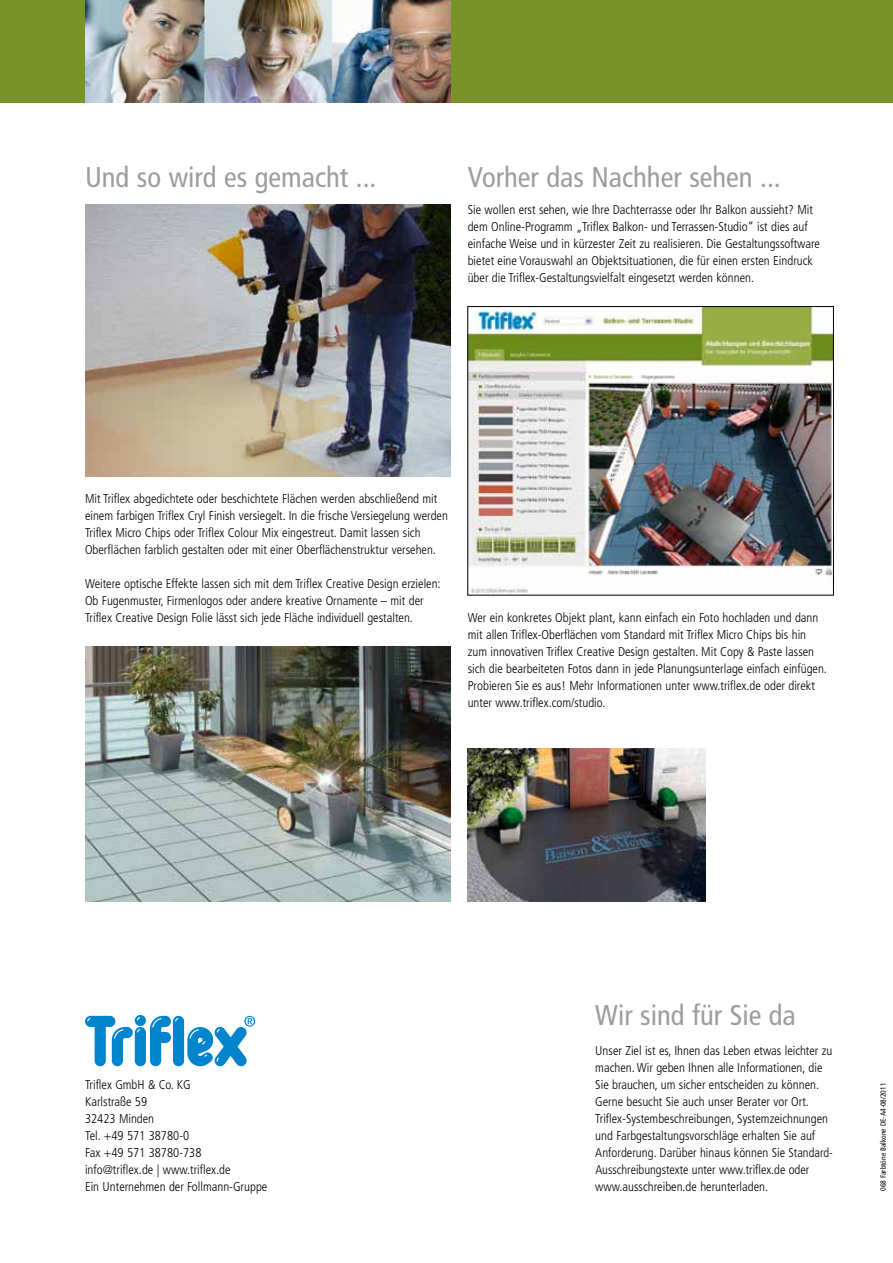
<style>
.page{position:relative;width:893px;height:1263px;background:#fff}
.page>*{position:absolute;margin:0;border:0;box-sizing:border-box;transform-origin:0 0}
.t1{font:condensed 28.5px "Frutiger LT";color:#9c9d9d}
.t2{font:300 condensed 12.75px/17px "Frutiger LT";color:#000}
.t3{font:condensed 7.5px "Frutiger LT";color:#000}
</style>
<div class="page">
<div style="left:135px;top:1027px;width:11px;height:39px;background:#0085cd;border-radius:6px"></div>
<div style="left:135px;top:1015px;width:11px;height:11px;background:#0085cd;border-radius:50%"></div>
<div style="left:173px;top:1016px;width:11px;height:50px;background:#0085cd;border-radius:6px"></div>
<svg style="left:85px;top:1016px;width:55px;height:50px"></svg>
<svg style="left:150px;top:1016px;width:28px;height:50px"></svg>
<svg style="left:187px;top:1016px;width:68px;height:50px"></svg>
<div style="left:0;top:0;width:893px;height:102px;background:#799229"></div>
<img style="left:85px;top:0;width:366px;height:102px">
<img style="left:85px;top:204px;width:366px;height:272px">
<img style="left:469px;top:308px;width:363px;height:285px">
<div style="left:467px;top:306px;width:367px;height:289px;border:1px solid #000"></div>
<img style="left:85px;top:646px;width:366px;height:255px">
<img style="left:468px;top:748px;width:238px;height:153px">
<h1 class="t1" style="left:85px;top:161px;width:293px">Und so wird es gemacht ...</h1>
<h1 class="t1" style="left:468px;top:161px;width:314px">Vorher das Nachher sehen ...</h1>
<p class="t2" style="left:468px;top:201px;width:354px">Sie wollen erst sehen, wie Ihre Dachterrasse oder Ihr Balkon aussieht? Mit dem Online-Programm „Triflex Balkon- und Terrassen-Studio“ ist dies auf einfache Weise und in kürzester Zeit zu realisieren. Die Gestaltungssoftware bietet eine Vorauswahl an Objektsituationen, die für einen ersten Eindruck über die Triflex-Gestaltungsvielfalt eingesetzt werden können.</p>
<p class="t2" style="left:85px;top:490px;width:364px">Mit Triflex abgedichtete oder beschichtete Flächen werden abschließend mit einem farbigen Triflex Cryl Finish versiegelt. In die frische Versiegelung werden Triflex Micro Chips oder Triflex Colour Mix eingestreut. Damit lassen sich Oberflächen farblich gestalten oder mit einer Oberflächenstruktur versehen.</p>
<p class="t2" style="left:85px;top:575px;width:357px">Weitere optische Effekte lassen sich mit dem Triflex Creative Design erzielen:<br>Ob Fugenmuster, Firmenlogos oder andere kreative Ornamente – mit der<br>Triflex Creative Design Folie lässt sich jede Fläche individuell gestalten.</p>
<p class="t2" style="left:468px;top:609px;width:361px">Wer ein konkretes Objekt plant, kann einfach ein Foto hochladen und dann mit allen Triflex-Oberflächen vom Standard mit Triflex Micro Chips bis hin zum innovativen Triflex Creative Design gestalten. Mit Copy &amp; Paste lassen sich die bearbeiteten Fotos dann in jede Planungsunterlage einfach einfügen.<br>Probieren Sie es aus! Mehr Informationen unter www.triflex.de oder direkt unter www.triflex.com/studio.</p>
<h1 class="t1" style="left:595px;top:998px;width:202px">Wir sind für Sie da</h1>
<p class="t2" style="left:595px;top:1042px;width:239px">Unser Ziel ist es, Ihnen das Leben etwas leichter zu machen. Wir geben Ihnen alle Informationen, die Sie brauchen, um sicher entscheiden zu können.<br>Gerne besucht Sie auch unser Berater vor Ort.<br>Triflex-Systembeschreibungen, Systemzeichnungen und Farbgestaltungsvorschläge erhalten Sie auf Anforderung. Darüber hinaus können Sie Standard-Ausschreibungstexte unter www.triflex.de oder www.ausschreiben.de herunterladen.</p>
<p class="t2" style="left:85px;top:1076px;width:184px">Triflex GmbH &amp; Co. KG<br>Karlstraße 59<br>32423 Minden<br>Tel. +49 571 38780-0<br>Fax +49 571 38780-738 info@triflex.de | www.triflex.de<br>Ein Unternehmen der Follmann-Gruppe</p>
<p class="t3" style="left:879px;top:1191px;width:109px;rotate:-90deg">068 Farbtöne Balkone DE-A4-08/2011</p>
</div>
